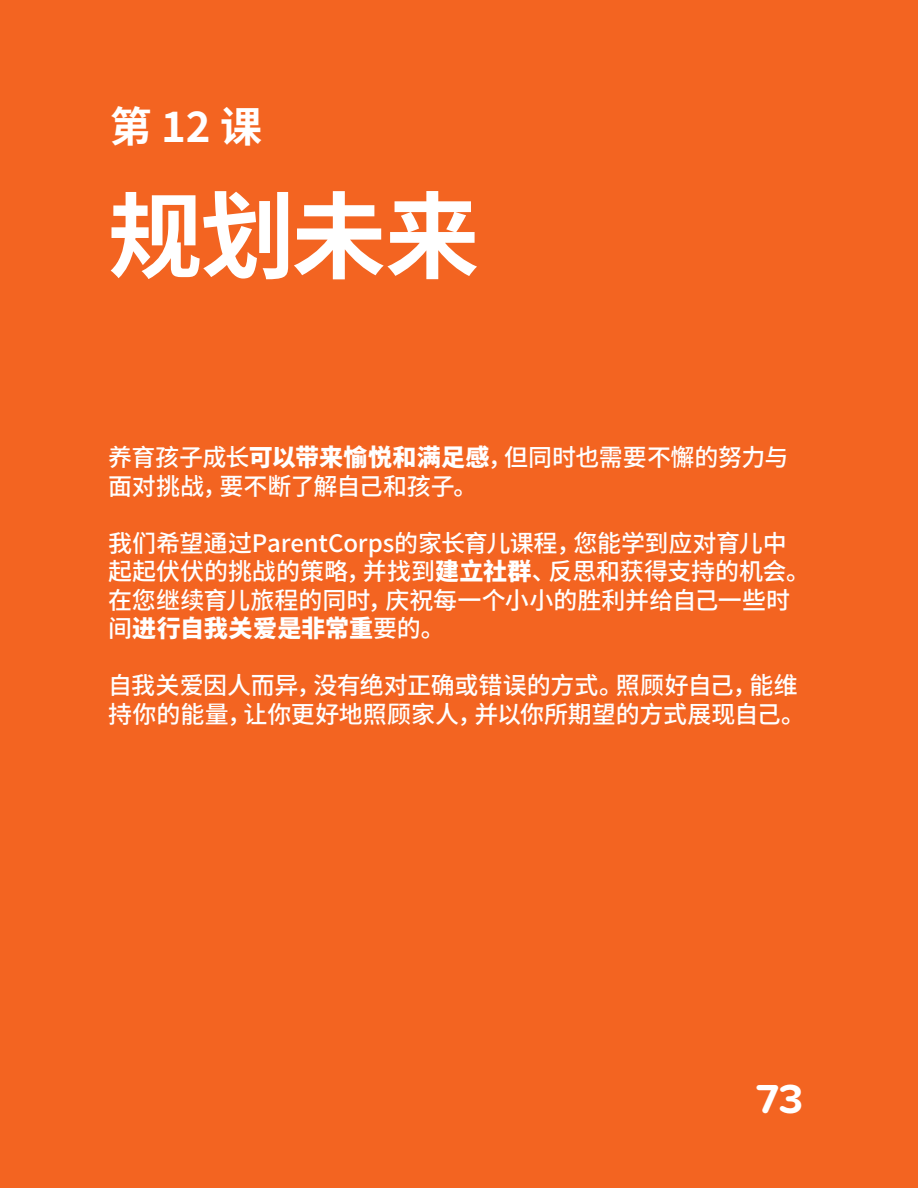
<style>
.page{position:relative;width:918px;height:1188px;background:#f36421}
.page>*{position:absolute;margin:0;border:0;box-sizing:border-box;transform-origin:0 0}
.t1{font:700 94.5px "Source Han Sans CN";color:#fff}
.t2{font:700 42px "Source Han Sans CN";color:#fff}
.t3{font:700 42px "Proxima Soft";color:#fff}
.session_page_body_copy{font:500 24px/28.5px "Source Han Sans CN";letter-spacing:-.005em;color:#fff}
.s1{font-weight:800}
</style>
<div class="page">
<p class="t2" style="left:110px;top:102px;width:154px">第 12 课</p>
<p class="t1" style="left:108px;top:183px;width:373px">规划未来</p>
<p class="session_page_body_copy" style="left:108px;top:444px;width:682px">养育孩子成长<span class="s1">可以带来愉悦和满足感</span>，但同时也需要不懈的努力与面对挑战，要不断了解自己和孩子。</p>
<p class="session_page_body_copy" style="left:108px;top:529px;width:704px">我们希望通过ParentCorps的家长育儿课程，您能学到应对育儿中起起伏伏的挑战的策略，并找到<span class="s1">建立社群</span>、反思和获得支持的机会。在您继续育儿旅程的同时，庆祝每一个小小的胜利并给自己一些时间<span class="s1">进行自我关爱是非常重</span>要的。</p>
<p class="session_page_body_copy" style="left:108px;top:672px;width:699px">自我关爱因人而异，没有绝对正确或错误的方式。照顾好自己，能维持你的能量，让你更好地照顾家人，并以你所期望的方式展现自己。</p>
<p class="t3" style="left:756px;top:1067px;width:49px">73</p>
</div>
